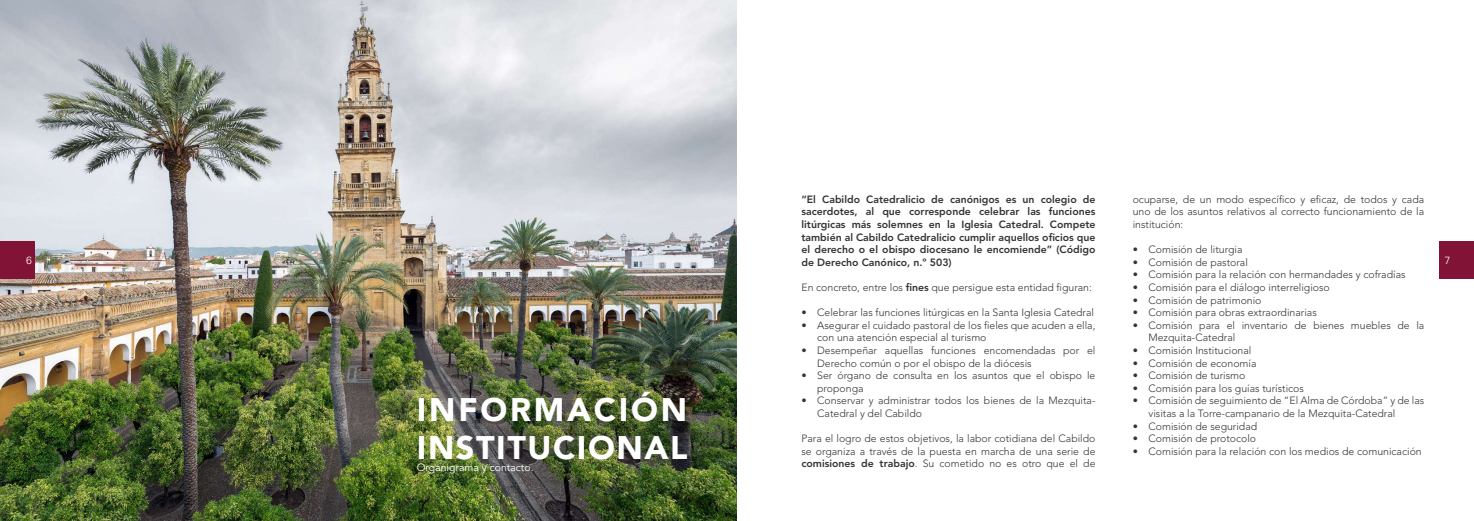
<style>
.page{position:relative;width:1474px;height:521px;background:#fff}
.page>*{position:absolute;margin:0;border:0;box-sizing:border-box;transform-origin:0 0}
.t1{font:900 32.38px/38.6px "Avenir LT Std";letter-spacing:.05em;color:#fff}
.t2{font:300 10.5px/12.6px "Avenir LT Std";color:#333435}
.t3{font:800 10.5px/12.6px "Avenir LT Std";color:#333435;text-align:justify}
.t4{font:10.5px "Avenir LT Std";color:#fff}
.t5{font:300 10.5px "Univers LT Std";color:#fff}
.s1{font-weight:800}
</style>
<div class="page">
<img style="left:0;top:0;width:737px;height:521px">
<div style="left:0;top:242px;width:35px;height:37px;background:#811436"></div>
<div style="left:1439px;top:242px;width:34px;height:37px;background:#811436"></div>
<p class="t2" style="left:1132px;top:193px;width:293px;text-align:justify">ocuparse, de un modo específico y eficaz, de todos y cada uno de los asuntos relativos al correcto funcionamiento de la institución:</p>
<p class="t2" style="left:1132px;top:243px;width:111px">• Comisión de liturgia</p>
<p class="t2" style="left:1132px;top:256px;width:117px">• Comisión de pastoral</p>
<p class="t2" style="left:1132px;top:268px;width:274px">• Comisión para la relación con hermandades y cofradías</p>
<p class="t2" style="left:1132px;top:281px;width:199px">• Comisión para el diálogo interreligioso</p>
<p class="t2" style="left:1132px;top:294px;width:130px">• Comisión de patrimonio</p>
<p class="t2" style="left:1132px;top:306px;width:186px">• Comisión para obras extraordinarias</p>
<p class="t2" style="left:1148px;top:319px;width:277px;text-indent:-16px">• Comisión para el inventario de bienes muebles de la<br>Mezquita-Catedral</p>
<p class="t2" style="left:1132px;top:344px;width:120px">• Comisión Institucional</p>
<p class="t2" style="left:1132px;top:357px;width:125px">• Comisión de economía</p>
<p class="t2" style="left:1132px;top:369px;width:114px">• Comisión de turismo</p>
<p class="t2" style="left:1132px;top:382px;width:173px">• Comisión para los guías turísticos</p>
<p class="t2" style="left:1148px;top:394px;width:277px;text-indent:-16px">• Comisión de seguimiento de “El Alma de Córdoba” y de las visitas a la Torre-campanario de la Mezquita-Catedral</p>
<p class="t2" style="left:1132px;top:420px;width:126px">• Comisión de seguridad</p>
<p class="t2" style="left:1132px;top:432px;width:125px">• Comisión de protocolo</p>
<p class="t2" style="left:1132px;top:445px;width:290px">• Comisión para la relación con los medios de comunicación</p>
<p class="t3" style="left:801px;top:193px;width:295px">“El Cabildo Catedralicio de canónigos es un colegio de sacerdotes, al que corresponde celebrar las funciones litúrgicas más solemnes en la Iglesia Catedral. Compete también al Cabildo Catedralicio cumplir aquellos oficios que el derecho o el obispo diocesano le encomiende” (Código de Derecho Canónico, n.º 503)</p>
<p class="t2" style="left:801px;top:281px;width:292px">En concreto, entre los <span class="s1">fines</span> que persigue esta entidad figuran:</p>
<p class="t2" style="left:801px;top:306px;width:294px">• Celebrar las funciones litúrgicas en la Santa Iglesia Catedral</p>
<p class="t2" style="left:817px;top:319px;width:280px;text-indent:-16px">• Asegurar el cuidado pastoral de los fieles que acuden a ella, con una atención especial al turismo</p>
<p class="t2" style="left:817px;top:344px;width:280px;text-indent:-16px">• Desempeñar aquellas funciones encomendadas por el<br>Derecho común o por el obispo de la diócesis</p>
<p class="t2" style="left:817px;top:369px;width:280px;text-indent:-16px">• Ser órgano de consulta en los asuntos que el obispo le proponga</p>
<p class="t2" style="left:817px;top:394px;width:280px;text-indent:-16px">• Conservar y administrar todos los bienes de la Mezquita-<br>Catedral y del Cabildo</p>
<p class="t2" style="left:801px;top:432px;width:295px;text-align:justify">Para el logro de estos objetivos, la labor cotidiana del Cabildo se organiza a través de la puesta en marcha de una serie de <span class="s1">comisiones de trabajo</span>. Su cometido no es otro que el de</p>
<p class="t5" style="left:26px;top:254px;width:7px">6</p>
<p class="t5" style="left:1444px;top:254px;width:7px">7</p>
<h1 class="t1" style="left:417px;top:390px;width:272px">INFORMACIÓN<br>INSTITUCIONAL</h1>
<p class="t4" style="left:417px;top:462px;width:118px">Organigrama y contacto.</p>
</div>
